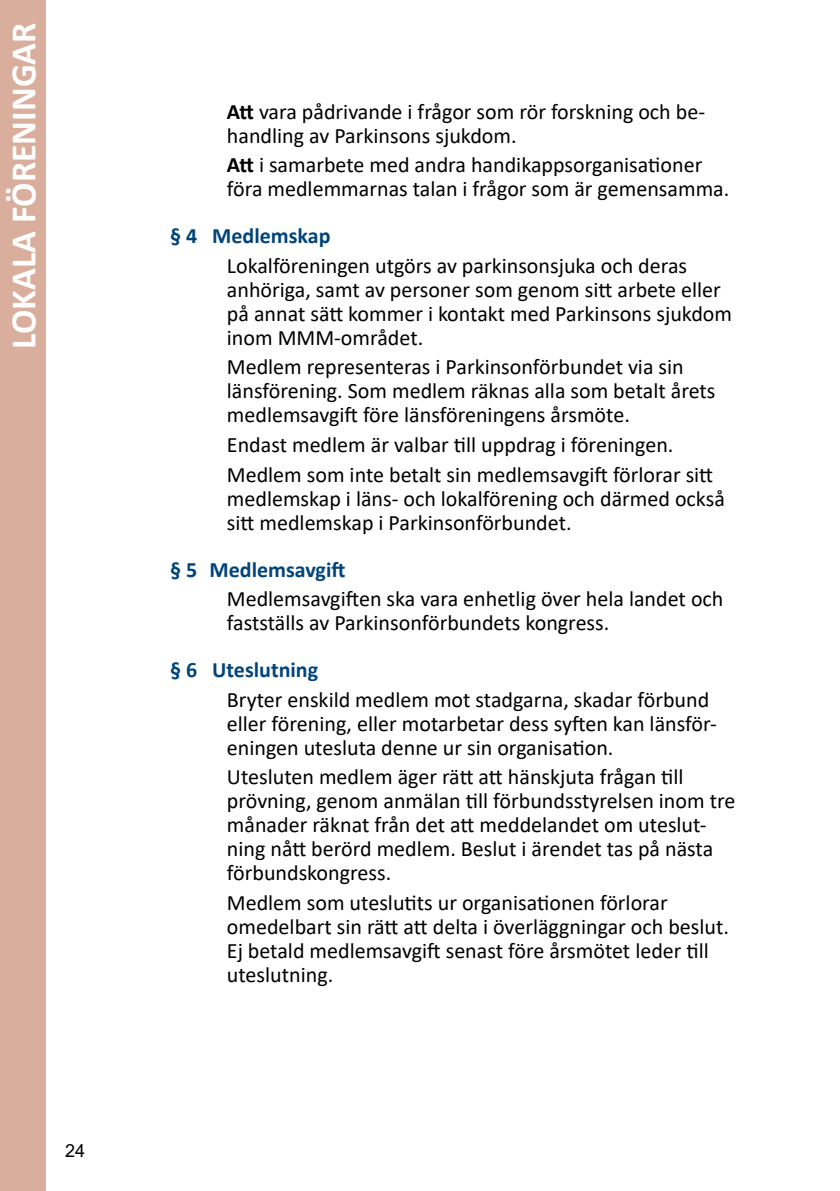
<style>
.page{position:relative;width:840px;height:1191px;background:#fff}
.page>*{position:absolute;margin:0;border:0;box-sizing:border-box;transform-origin:0 0}
.t1{font:700 36px "Calibri";color:#fff}
.t2{font:22px/24px "Calibri";color:#000}
.t3{font:700 22px "Calibri";color:#00447a}
.t4{font:18px "Arial";color:#000}
.s1{font-weight:700}
</style>
<div class="page">
<div style="left:0;top:0;width:45px;height:1191px;background:#daae9c"></div>
<h1 class="t1" style="left:-2px;top:349px;width:328px;rotate:-90deg">LOKALA FÖRENINGAR</h1>
<p class="t4" style="left:65px;top:1138px;width:22px">24</p>
<p class="t2" style="left:227px;top:99px;width:479px"><span class="s1">Att</span> vara pådrivande i frågor som rör forskning och be&shy;handling av Parkinsons sjukdom.</p>
<p class="t2" style="left:227px;top:152px;width:503px"><span class="s1">Att</span> i samarbete med andra handikappsorganisationer föra medlemmarnas talan i frågor som är gemensamma.</p>
<p class="t3" style="left:170px;top:220px;width:162px">§ 4 Medlemskap</p>
<p class="t2" style="left:227px;top:253px;width:506px">Lokalföreningen utgörs av parkinsonsjuka och deras anhöriga, samt av personer som genom sitt arbete eller på annat sätt kommer i kontakt med Parkinsons sjukdom inom MMM-området.</p>
<p class="t2" style="left:227px;top:354px;width:490px">Medlem representeras i Parkinsonförbundet via sin länsförening. Som medlem räknas alla som betalt årets medlemsavgift före länsföreningens årsmöte.</p>
<p class="t2" style="left:227px;top:429px;width:487px;line-height:29.6px">Endast medlem är valbar till uppdrag i föreningen.<br>Medlem som inte betalt sin medlemsavgift förlorar sitt</p>
<p class="t2" style="left:227px;top:486px;width:499px">medlemskap i läns- och lokalförening och därmed också sitt medlemskap i Parkinsonförbundet.</p>
<p class="t3" style="left:170px;top:553px;width:177px">§ 5 Medlemsavgift</p>
<p class="t2" style="left:227px;top:586px;width:498px">Medlemsavgiften ska vara enhetlig över hela landet och fastställs av Parkinsonförbundets kongress.</p>
<p class="t3" style="left:170px;top:654px;width:149px">§ 6 Uteslutning</p>
<p class="t2" style="left:227px;top:687px;width:491px">Bryter enskild medlem mot stadgarna, skadar förbund eller förening, eller motarbetar dess syften kan länsför&shy;eningen utesluta denne ur sin organisation.</p>
<p class="t2" style="left:227px;top:764px;width:510px">Utesluten medlem äger rätt att hänskjuta frågan till prövning, genom anmälan till förbundsstyrelsen inom tre månader räknat från det att meddelandet om uteslut&shy;ning nått berörd medlem. Beslut i ärendet tas på nästa förbundskongress.</p>
<p class="t2" style="left:227px;top:890px;width:503px">Medlem som uteslutits ur organisationen förlorar omedelbart sin rätt att delta i överläggningar och beslut.<br>Ej betald medlemsavgift senast före årsmötet leder till uteslutning.</p>
</div>
